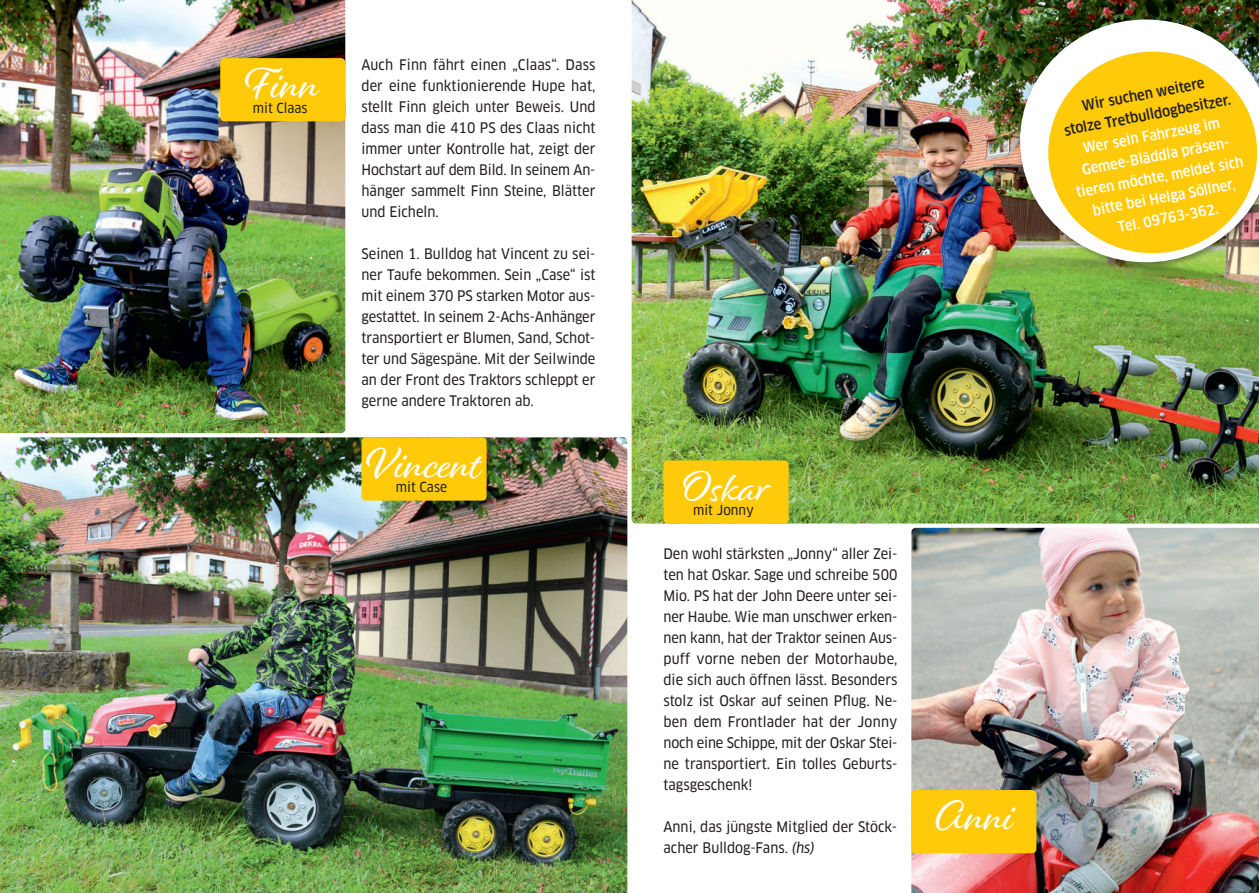
<style>
.page{position:relative;width:1259px;height:893px;background:#fff}
.page>*{position:absolute;margin:0;border:0;box-sizing:border-box;transform-origin:0 0}
.t1{font:44.25px "Alisha";color:#fff}
.t2{font:14.25px/21px "Clan OT Narr News";color:#231f20;text-align:justify}
.t3{font:500 14.25px/21px "Clan OT Narr";color:#fff;text-align:center}
.t4{font:500 14.25px/21px "Clan OT Narr";color:#231f20;text-align:center}
.t5{font:13.5px "Clan OT Narr News";color:#231f20}
.s1{font-style:italic}
</style>
<div class="page">
<img style="left:0;top:0;width:345px;height:433px">
<img style="left:631px;top:0;width:628px;height:524px">
<img style="left:0;top:437px;width:627px;height:456px">
<img style="left:911px;top:528px;width:348px;height:365px">
<img style="left:1012px;top:12px;width:247px;height:264px">
<img style="left:1020px;top:19px;width:239px;height:243px">
<div style="left:1048px;top:52px;width:209px;height:201px;background:#feca0a;border-radius:50%"></div>
<div style="left:220px;top:58px;width:125px;height:63px;background:#feca0a;border-radius:4px"></div>
<div style="left:361px;top:437px;width:125px;height:64px;background:#feca0a;border-radius:4px"></div>
<div style="left:663px;top:460px;width:125px;height:64px;background:#feca0a;border-radius:4px"></div>
<div style="left:911px;top:790px;width:125px;height:63px;background:#feca0a;border-radius:4px"></div>
<h1 class="t1" style="left:245px;top:72px;width:76px">Finn</h1>
<p class="t5" style="left:253px;top:102px;width:56px">mit Claas</p>
<p class="t2" style="left:361px;top:55px;width:235px">Auch Finn fährt einen „Claas“. Dass der eine funktionierende Hupe hat, stellt Finn gleich unter Beweis. Und dass man die 410 PS des Claas nicht immer unter Kontrolle hat, zeigt der Hochstart auf dem Bild. In seinem An&shy;hänger sammelt Finn Steine, Blätter und Eicheln.</p>
<p class="t2" style="left:361px;top:244px;width:235px">Seinen 1. Bulldog hat Vincent zu sei&shy;ner Taufe bekommen. Sein „Case“ ist mit einem 370 PS starken Motor aus&shy;gestattet. In seinem 2-Achs-Anhänger transportiert er Blumen, Sand, Schot&shy;ter und Sägespäne. Mit der Seilwinde an der Front des Traktors schleppt er gerne andere Traktoren ab.</p>
<h1 class="t1" style="left:367px;top:451px;width:117px">Vincent</h1>
<p class="t5" style="left:396px;top:481px;width:53px">mit Case</p>
<h1 class="t1" style="left:682px;top:474px;width:89px">Oskar</h1>
<p class="t5" style="left:693px;top:504px;width:62px">mit Jonny</p>
<p class="t2" style="left:663px;top:544px;width:235px">Den wohl stärksten „Jonny“ aller Zei&shy;ten hat Oskar. Sage und schreibe 500<br>Mio. PS hat der John Deere unter sei&shy;ner Haube. Wie man unschwer erken&shy;nen kann, hat der Traktor seinen Aus&shy;puff vorne neben der Motorhaube, die sich auch öffnen lässt. Besonders stolz ist Oskar auf seinen Pflug. Ne&shy;ben dem Frontlader hat der Jonny noch eine Schippe, mit der Oskar Stei&shy;ne transportiert. Ein tolles Geburts&shy;tagsgeschenk!</p>
<p class="t2" style="left:663px;top:817px;width:235px">Anni, das jüngste Mitglied der Stöck&shy;acher Bulldog-Fans. <span class="s1">(hs)</span></p>
<h1 class="t1" style="left:934px;top:803px;width:81px">Anni</h1>
<p class="t4" style="left:1058px;top:101px;width:171px;rotate:-11deg">Wir suchen weitere<br>stolze Tretbulldogbesitzer.</p>
<p class="t3" style="left:1066px;top:142px;width:171px;rotate:-11deg">Wer sein Fahrzeug im<br>Gemee-Bläddla präsen - tieren möchte, meldet sich bitte bei Helga Söllner,<br>Tel. 09763-362.</p>
</div>
